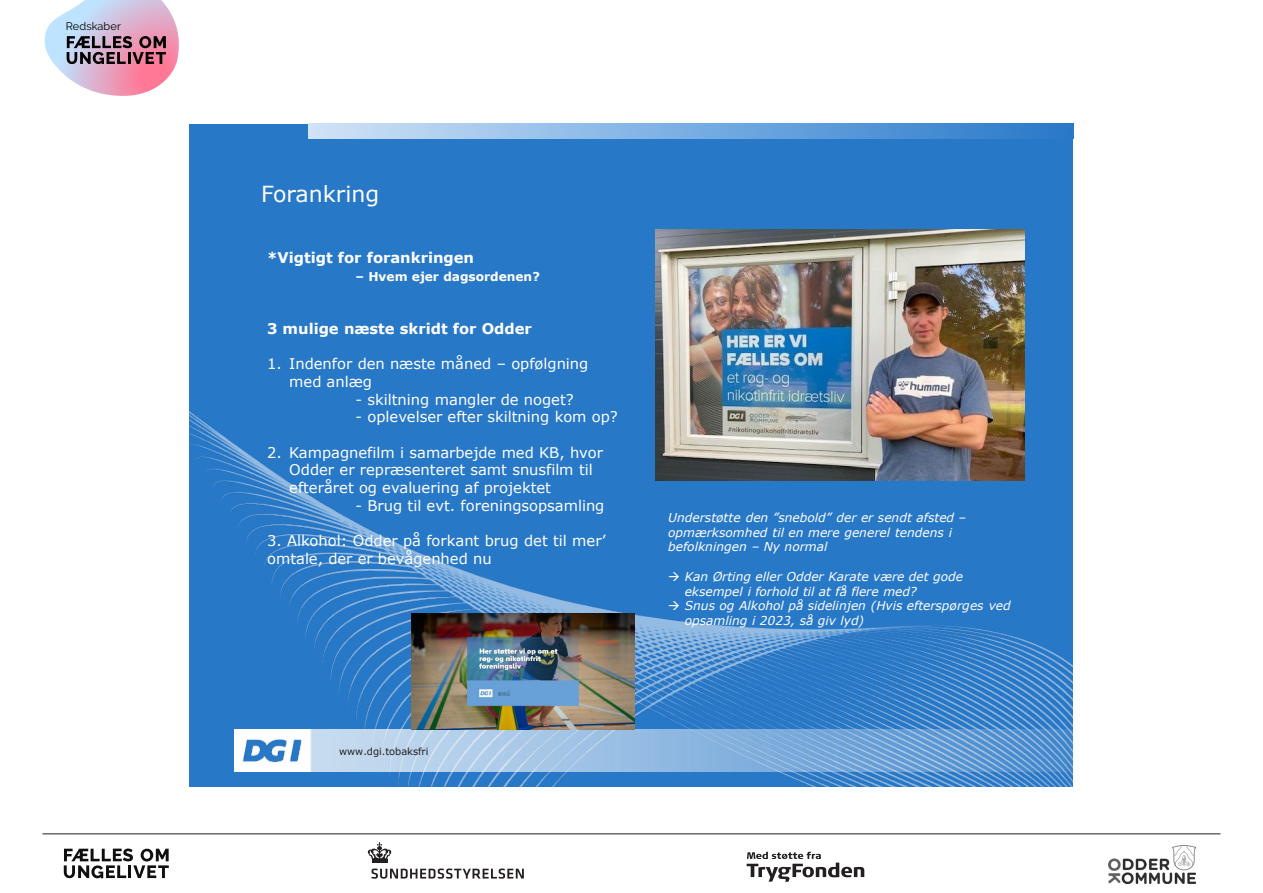
<style>
.page{position:relative;width:1263px;height:893px;background:#fff}
.page>*{position:absolute;margin:0;border:0;box-sizing:border-box;transform-origin:0 0}
.t1{font:22.05px "Verdana";color:#fff}
.t2{font:14.7px/17.7px "Verdana";color:#fff}
.t3{font:700 14.7px "Verdana";color:#fff}
.t4{font:italic 12.3px "Verdana";color:#fff}
.t5{font:italic 12.15px/14.7px "Verdana";color:#fff}
.t6{font:700 12.15px "Verdana";color:#fff}
.t7{font:10.95px "Raleway";letter-spacing:.01em;color:#000}
.t8{font:9.9px "Verdana";color:#231f20}
</style>
<div class="page">
<hr style="left:43px;top:834px;width:1177px;height:1px;background:#231f20">
<svg style="left:45px;top:0;width:134px;height:96px"></svg>
<svg style="left:64px;top:848px;width:105px;height:30px"></svg>
<svg style="left:747px;top:852px;width:117px;height:30px"></svg>
<img style="left:1109px;top:845px;width:87px;height:39px">
<hr style="left:372px;top:860px;width:15px;height:3px;background:#231f20">
<svg style="left:368px;top:842px;width:23px;height:17px"></svg>
<svg style="left:371px;top:868px;width:153px;height:11px"></svg>
<div style="left:190px;top:124px;width:883px;height:662px;background:#2878c8"></div>
<img style="left:190px;top:412px;width:883px;height:374px">
<img style="left:235px;top:730px;width:838px;height:42px">
<svg style="left:308px;top:124px;width:715px;height:14px;background:#7fb1e3"></svg>
<img style="left:656px;top:229px;width:369px;height:251px">
<img style="left:411px;top:613px;width:223px;height:117px">
<p class="t7" style="left:66px;top:20px;width:57px">Redskaber</p>
<p class="t1" style="left:261px;top:179px;width:120px">Forankring</p>
<p class="t3" style="left:267px;top:247px;width:208px">*Vigtigt for forankringen</p>
<p class="t6" style="left:355px;top:268px;width:186px">– Hvem ejer dagsordenen?</p>
<p class="t3" style="left:267px;top:318px;width:266px">3 mulige næste skridt for Odder</p>
<p class="t2" style="left:289px;top:355px;width:301px;text-indent:-22px">1. Indenfor den næste måned – opfølgning med anlæg</p>
<p class="t2" style="left:355px;top:390px;width:220px">- skiltning mangler de noget?</p>
<p class="t2" style="left:355px;top:408px;width:264px">- oplevelser efter skiltning kom op?</p>
<p class="t2" style="left:289px;top:443px;width:315px;text-indent:-22px">2. Kampagnefilm i samarbejde med KB, hvor<br>Odder er repræsenteret samt snusfilm til efteråret og evaluering af projektet</p>
<p class="t2" style="left:355px;top:496px;width:250px">- Brug til evt. foreningsopsamling</p>
<p class="t2" style="left:267px;top:532px;width:340px">3. Alkohol: Odder på forkant brug det til mer’ omtale, der er bevågenhed nu</p>
<p class="t8" style="left:339px;top:744px;width:91px">www.dgi.tobaksfri</p>
<p class="t4" style="left:668px;top:509px;width:300px">Understøtte den ”snebold” der er sendt afsted –</p>
<p class="t5" style="left:668px;top:525px;width:285px">opmærksomhed til en mere generel tendens i befolkningen – Ny normal</p>
<p class="t5" style="left:685px;top:569px;width:280px;text-indent:-17px">→ Kan Ørting eller Odder Karate være det gode eksempel i forhold til at få flere med?</p>
<p class="t5" style="left:685px;top:598px;width:327px;text-indent:-17px">→ Snus og Alkohol på sidelinjen (Hvis efterspørges ved opsamling i 2023, så giv lyd)</p>
</div>
